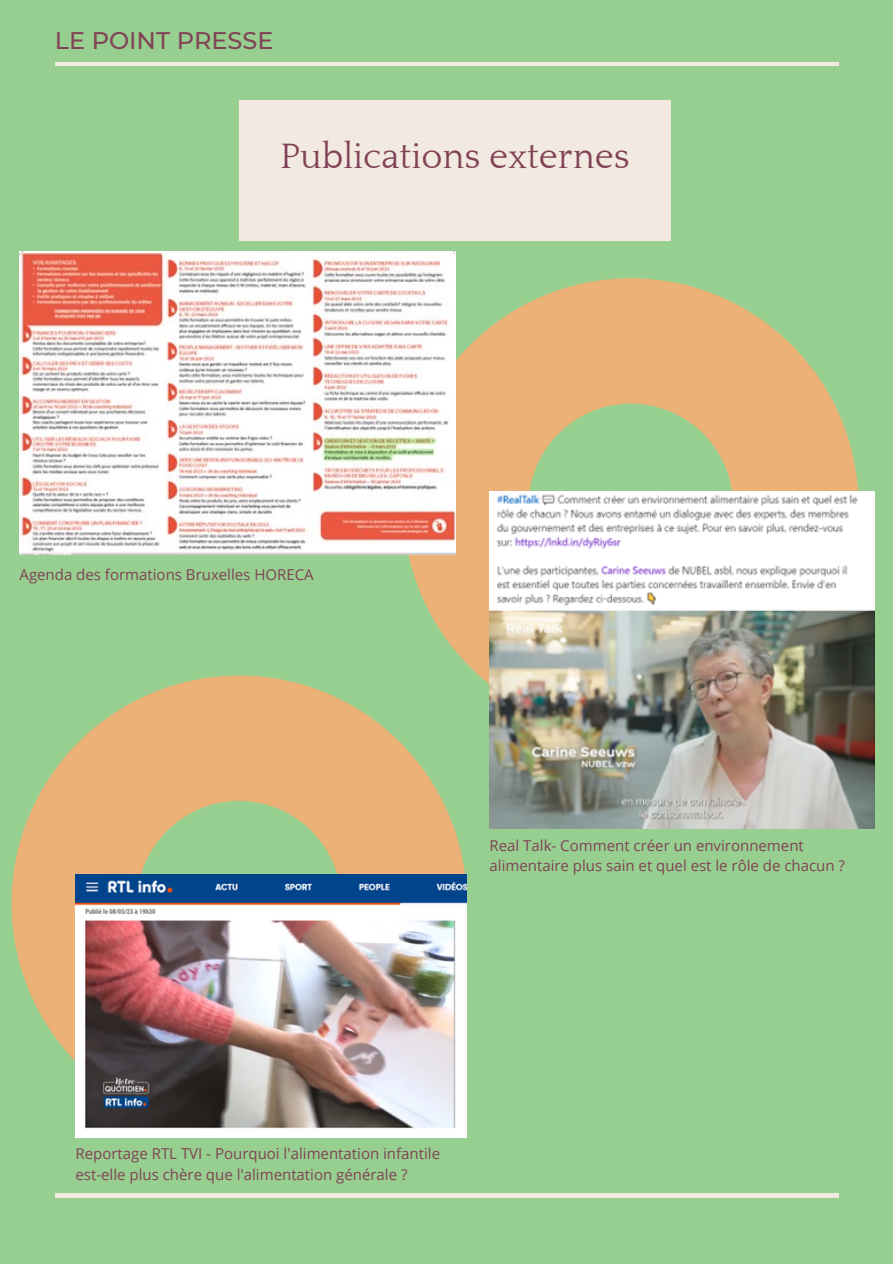
<style>
.page{position:relative;width:893px;height:1264px;background:#fff}
.page>*{position:absolute;margin:0;border:0;box-sizing:border-box;transform-origin:0 0}
.t1{font:36.15px "Quattrocento";color:#814256}
.t2{font:500 24px "Montserrat";color:#814256}
.t3{font:15px/20.2px "Open Sans";color:#814256}
</style>
<div class="page">
<div style="left:0;top:0;width:892px;height:1263px;background:#96cf8f"></div>
<hr style="left:55px;top:62px;width:783px;height:4px;background:#f2e9e1">
<div style="left:239px;top:101px;width:431px;height:139px;background:#f2e9e1"></div>
<hr style="left:55px;top:1193px;width:783px;height:4px;background:#f2e9e1">
<svg style="left:403px;top:278px;width:455px;height:406px;fill:#ebb176"></svg>
<svg style="left:11px;top:675px;width:456px;height:456px;fill:#ebb176"></svg>
<img style="left:20px;top:252px;width:435px;height:302px">
<img style="left:75px;top:874px;width:391px;height:263px">
<img style="left:489px;top:492px;width:385px;height:336px">
<h1 class="t2" style="left:55px;top:26px;width:220px">LE POINT PRESSE</h1>
<p class="t1" style="left:280px;top:137px;width:351px">Publications externes</p>
<p class="t3" style="left:20px;top:564px;width:295px">Agenda des formations Bruxelles HORECA</p>
<p class="t3" style="left:489px;top:835px;width:357px">Real Talk- Comment créer un environnement alimentaire plus sain et quel est le rôle de chacun ?</p>
<p class="t3" style="left:75px;top:1143px;width:366px">Reportage RTL TVI - Pourquoi l'alimentation infantile est-elle plus chère que l'alimentation générale ?</p>
</div>
